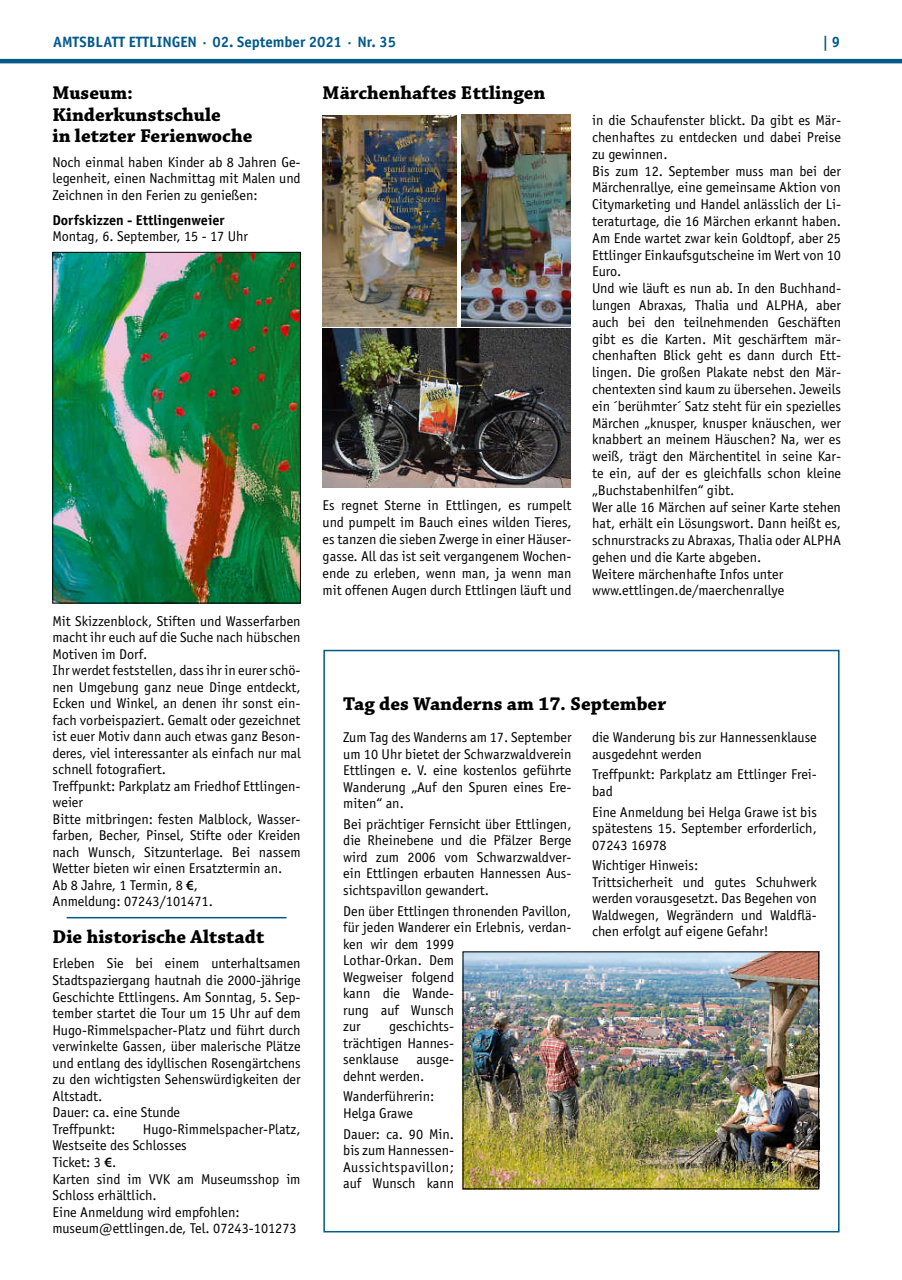
<style>
.page{position:relative;width:902px;height:1280px;background:#fff}
.page>*{position:absolute;margin:0;border:0;box-sizing:border-box;transform-origin:0 0}
.t1{font:700 19.5px/21px "Chaparral Pro";color:#000}
.t2{font:700 15px "Officina Sans";color:#00588b}
.t3{font:14.25px/16.5px "Officina Sans";color:#000}
.t4{font:700 14.25px "Officina Sans";color:#000}
.s1{font-family:"Myriad Pro";font-weight:600}
</style>
<div class="page">
<hr style="left:0;top:59px;width:901px;height:4px;background:#00588b">
<img style="left:54px;top:254px;width:244px;height:347px">
<div style="left:52px;top:252px;width:248px;height:351px;border:1px solid #000"></div>
<hr style="left:67px;top:917px;width:219px;height:1px;background:#00588b">
<img style="left:322px;top:115px;width:134px;height:211px">
<img style="left:461px;top:115px;width:109px;height:211px">
<img style="left:323px;top:329px;width:247px;height:159px">
<img style="left:464px;top:953px;width:353px;height:234px">
<div style="left:462px;top:951px;width:357px;height:238px;border:1px solid #000"></div>
<div style="left:323px;top:650px;width:516px;height:582px;border:2px solid #00588b"></div>
<p class="t2" style="left:53px;top:32px;width:344px">AMTSBLATT ETTLINGEN · 02. September 2021 · Nr. 35</p>
<p class="t2" style="left:822px;top:32px;width:19px">| 9</p>
<h1 class="t1" style="left:52px;top:84px;width:201px">Museum:<br>Kinderkunstschule<br>in letzter Ferienwoche</h1>
<p class="t3" style="left:52px;top:153px;width:250px;text-align:justify">Noch einmal haben Kinder ab 8 Jahren Ge&shy;legenheit, einen Nachmittag mit Malen und Zeichnen in den Ferien zu genießen:</p>
<p class="t4" style="left:52px;top:211px;width:174px">Dorfskizzen - Ettlingenweier</p>
<p class="t3" style="left:52px;top:228px;width:197px">Montag, 6. September, 15 - 17 Uhr</p>
<h1 class="t1" style="left:322px;top:84px;width:224px">Märchenhaftes Ettlingen</h1>
<p class="t3" style="left:592px;top:112px;width:250px">in die Schaufenster blickt. Da gibt es Mär&shy;chenhaftes zu entdecken und dabei Preise zu gewinnen.<br>Bis zum 12. September muss man bei der Märchenrallye, eine gemeinsame Aktion von Citymarketing und Handel anlässlich der Li&shy;teraturtage, die 16 Märchen erkannt haben.<br>Am Ende wartet zwar kein Goldtopf, aber 25<br>Ettlinger Einkaufsgutscheine im Wert von 10<br>Euro.<br>Und wie läuft es nun ab. In den Buchhand&shy;lungen Abraxas, Thalia und ALPHA, aber auch bei den teilnehmenden Geschäften gibt es die Karten. Mit geschärftem mär&shy;chenhaften Blick geht es dann durch Ett&shy;lingen. Die großen Plakate nebst den Mär&shy;chentexten sind kaum zu übersehen. Jeweils ein ´berühmter´ Satz steht für ein spezielles Märchen „knusper, knusper knäuschen, wer knabbert an meinem Häuschen? Na, wer es weiß, trägt den Märchentitel in seine Kar&shy;te ein, auf der es gleichfalls schon kleine „Buchstabenhilfen“ gibt.<br>Wer alle 16 Märchen auf seiner Karte stehen hat, erhält ein Lösungswort. Dann heißt es, schnurstracks zu Abraxas, Thalia oder ALPHA gehen und die Karte abgeben.<br>Weitere märchenhafte Infos unter www.ettlingen.de/maerchenrallye</p>
<p class="t3" style="left:322px;top:496px;width:250px;line-height:17.1px;text-align:justify">Es regnet Sterne in Ettlingen, es rumpelt und pumpelt im Bauch eines wilden Tieres, es tanzen die sieben Zwerge in einer Häuser&shy;gasse. All das ist seit vergangenem Wochen&shy;ende zu erleben, wenn man, ja wenn man mit offenen Augen durch Ettlingen läuft und</p>
<p class="t3" style="left:52px;top:612px;width:250px">Mit Skizzenblock, Stiften und Wasserfarben macht ihr euch auf die Suche nach hübschen Motiven im Dorf.<br>Ihr werdet feststellen, dass ihr in eurer schö&shy;nen Umgebung ganz neue Dinge entdeckt, Ecken und Winkel, an denen ihr sonst ein&shy;fach vorbeispaziert. Gemalt oder gezeichnet ist euer Motiv dann auch etwas ganz Beson&shy;deres, viel interessanter als einfach nur mal schnell fotografiert.<br>Treffpunkt: Parkplatz am Friedhof Ettlingen&shy;weier<br>Bitte mitbringen: festen Malblock, Wasser&shy;farben, Becher, Pinsel, Stifte oder Kreiden nach Wunsch, Sitzunterlage. Bei nassem Wetter bieten wir einen Ersatztermin an.<br>Ab 8 Jahre, 1 Termin, 8 <span class="s1">€</span>,<br>Anmeldung: 07243/101471.</p>
<h1 class="t1" style="left:52px;top:927px;width:213px">Die historische Altstadt</h1>
<p class="t3" style="left:52px;top:955px;width:250px">Erleben Sie bei einem unterhaltsamen Stadtspaziergang hautnah die 2000-jährige Geschichte Ettlingens. Am Sonntag, 5. Sep&shy;tember startet die Tour um 15 Uhr auf dem Hugo-Rimmelspacher-Platz und führt durch verwinkelte Gassen, über malerische Plätze und entlang des idyllischen Rosengärtchens zu den wichtigsten Sehenswürdigkeiten der Altstadt.<br>Dauer: ca. eine Stunde<br>Treffpunkt:</p>
<p class="t3" style="left:52px;top:1121px;width:250px;text-indent:90px">Hugo-Rimmelspacher-Platz,<br>Westseite des Schlosses<br>Ticket: 3 <span class="s1">€</span>.<br>Karten sind im VVK am Museumsshop im<br>Schloss erhältlich.<br>Eine Anmeldung wird empfohlen: museum@ettlingen.de, Tel. 07243-101273</p>
<h1 class="t1" style="left:343px;top:694px;width:324px">Tag des Wanderns am 17. September</h1>
<p class="t3" style="left:343px;top:729px;width:230px;text-align:justify">Zum Tag des Wanderns am 17. September um 10 Uhr bietet der Schwarzwaldverein Ettlingen e. V. eine kostenlos geführte Wanderung „Auf den Spuren eines Ere&shy;miten“ an.</p>
<p class="t3" style="left:343px;top:816px;width:230px;text-align:justify">Bei prächtiger Fernsicht über Ettlingen, die Rheinebene und die Pfälzer Berge wird zum 2006 vom Schwarzwaldver&shy;ein Ettlingen erbauten Hannessen Aus&shy;sichtspavillon gewandert.</p>
<p class="t3" style="left:343px;top:902px;width:230px">Den über Ettlingen thronenden Pavillon, für jeden Wanderer ein Erlebnis, verdan&shy;ken wir dem 1999<br>Lothar-Orkan. Dem<br>Wegweiser folgend<br>kann die Wande-<br>rung auf Wunsch<br>zur</p>
<p class="t3" style="left:592px;top:729px;width:226px">die Wanderung bis zur Hannessenklause ausgedehnt werden</p>
<p class="t3" style="left:592px;top:766px;width:226px">Treffpunkt: Parkplatz am Ettlinger Frei&shy;bad</p>
<p class="t3" style="left:592px;top:803px;width:226px;text-align:justify">Eine Anmeldung bei Helga Grawe ist bis spätestens 15. September erforderlich, 07243 16978</p>
<p class="t3" style="left:592px;top:857px;width:226px">Wichtiger Hinweis:<br>Trittsicherheit und gutes Schuhwerk werden vorausgesetzt. Das Begehen von Waldwegen, Wegrändern und Waldflä&shy;chen erfolgt auf eigene Gefahr!</p>
<p class="t3" style="left:343px;top:1018px;width:112px;text-align:justify;text-indent:46px">geschichts&shy;trächtigen Hannes&shy;senklause ausge&shy;dehnt werden.</p>
<p class="t3" style="left:343px;top:1088px;width:93px">Wanderführerin:<br>Helga Grawe</p>
<p class="t3" style="left:343px;top:1125px;width:112px;text-align:justify">Dauer: ca. 90 Min. bis zum Hannessen-Aussichtspavillon; auf Wunsch kann</p>
</div>
